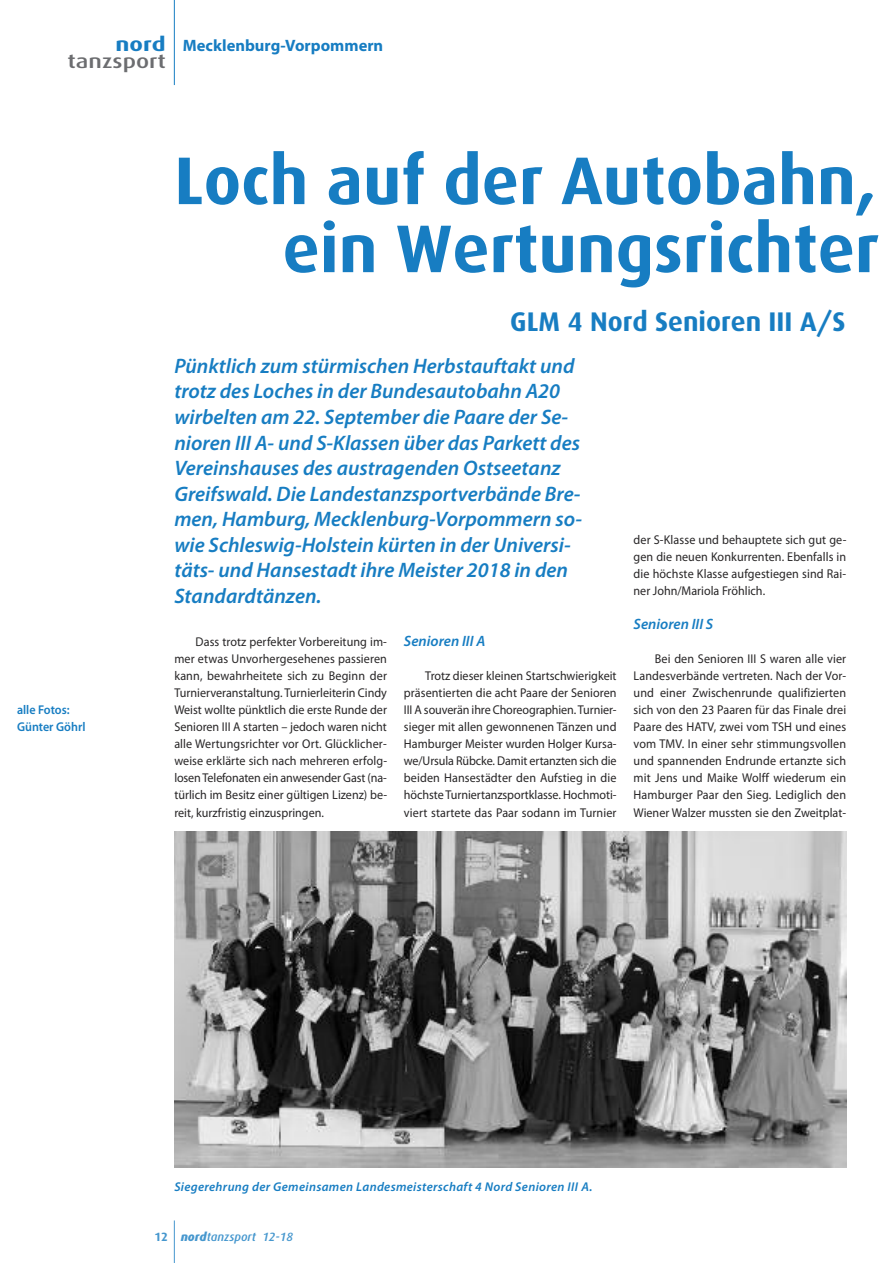
<style>
.page{position:relative;width:893px;height:1263px;background:#fff}
.page>*{position:absolute;margin:0;border:0;box-sizing:border-box;transform-origin:0 0}
.t1{font:700 67.5px/68.1px "Dax";color:#177dc2;text-align:right}
.t2{font:700 27px "Dax";color:#177dc2}
.t3{font:italic 600 21px/25.5px "Myriad Pro";color:#177dc2}
.t4{font:500 19.5px "Dax";color:#6c6d70;scale:1.25 1}
.t5{font:700 19.5px "Dax";color:#177dc2;scale:1.25 1}
.t6{font:700 16.5px "Myriad Pro";color:#177dc2}
.t7{font:italic 600 15px "Myriad Pro";color:#177dc2}
.t8{font:12.75px/17px "Myriad Pro";color:#272526;text-align:justify;scale:.95 1}
.t9{font:italic 600 12.75px "Myriad Pro";letter-spacing:.025em;color:#177dc2}
.t10{font:600 12.75px/17px "Myriad Pro";color:#177dc2;scale:.95 1}
.t11{font:italic 500 12px "Dax";color:#4697ce}
.s1{font-weight:700;font-style:normal}
.s2{font-weight:800}
</style>
<div class="page">
<hr style="left:174px;top:1220px;width:1px;height:43px;background:#4697ce">
<hr style="left:174px;top:0;width:1px;height:85px;background:#177dc2">
<img style="left:174px;top:831px;width:672px;height:336px">
<h3 class="t5" style="left:116px;top:33px;width:42px">nord</h3>
<h3 class="t4" style="left:68px;top:50px;width:80px">tanzsport</h3>
<p class="t6" style="left:183px;top:39px;width:202px">Mecklenburg-Vorpommern</p>
<p class="t10" style="left:17px;top:703px;width:74px">alle Fotos:<br>Günter Göhrl</p>
<h1 class="t1" style="left:174px;top:147px;width:706px">Loch auf der Autobahn, ein Wertungsrichter</h1>
<h2 class="t2" style="left:510px;top:306px;width:337px">GLM 4 Nord Senioren III A/S</h2>
<p class="t3" style="left:174px;top:355px;width:409px">Pünktlich zum stürmischen Herbstauftakt und trotz des Loches in der Bundesautobahn A20 wirbelten am 22. September die Paare der Se&shy;nioren III A- und S-Klassen über das Parkett des Vereinshauses des austragenden Ostseetanz Greifswald. Die Landestanzsportverbände Bre&shy;men, Hamburg, Mecklenburg-Vorpommern so&shy;wie Schleswig-Holstein kürten in der Universi&shy;täts- und Hansestadt ihre Meister 2018 in den Standardtänzen.</p>
<p class="t8" style="left:174px;top:635px;width:226px;text-indent:21px">Dass trotz perfekter Vorbereitung im&shy;mer etwas Unvorhergesehenes passieren kann, bewahrheitete sich zu Beginn der Turnierveranstaltung. Turnierleiterin Cindy Weist wollte pünktlich die erste Runde der Senioren III A starten – jedoch waren nicht alle Wertungsrichter vor Ort. Glücklicher&shy;weise erklärte sich nach mehreren erfolg&shy;losenTelefonaten ein anwesender Gast (na&shy;türlich im Besitz einer gültigen Lizenz) be&shy;reit, kurzfristig einzuspringen.</p>
<p class="t7" style="left:404px;top:636px;width:83px">Senioren III A</p>
<p class="t8" style="left:404px;top:669px;width:225px;text-indent:21px">Trotz dieser kleinen Startschwierigkeit präsentierten die acht Paare der Senioren III A souverän ihre Choreographien. Turnier&shy;sieger mit allen gewonnenen Tänzen und Hamburger Meister wurden Holger Kursa&shy;we/Ursula Rübcke. Damit ertanzten sich die beiden Hansestädter den Aufstieg in die höchste Turniertanzsportklasse. Hochmoti&shy;viert startete das Paar sodann im Turnier</p>
<p class="t8" style="left:634px;top:533px;width:226px">der S-Klasse und behauptete sich gut ge&shy;gen die neuen Konkurrenten. Ebenfalls in die höchste Klasse aufgestiegen sind Rai&shy;ner John/Mariola Fröhlich.</p>
<p class="t7" style="left:634px;top:619px;width:81px">Senioren III S</p>
<p class="t8" style="left:634px;top:652px;width:225px;text-indent:21px">Bei den Senioren III S waren alle vier Landesverbände vertreten. Nach der Vor&shy;und einer Zwischenrunde qualifizierten sich von den 23 Paaren für das Finale drei Paare des HATV, zwei vom TSH und eines vom TMV. In einer sehr stimmungsvollen und spannenden Endrunde ertanzte sich mit Jens und Maike Wolff wiederum ein Hamburger Paar den Sieg. Lediglich den Wiener Walzer mussten sie den Zweitplat-</p>
<p class="t9" style="left:174px;top:1181px;width:420px">Siegerehrung der Gemeinsamen Landesmeisterschaft 4 Nord Senioren III A.</p>
<p class="t11" style="left:154px;top:1230px;width:140px"><span class="s1">12</span> <span class="s2">nord</span>tanzsport 12-18</p>
</div>
